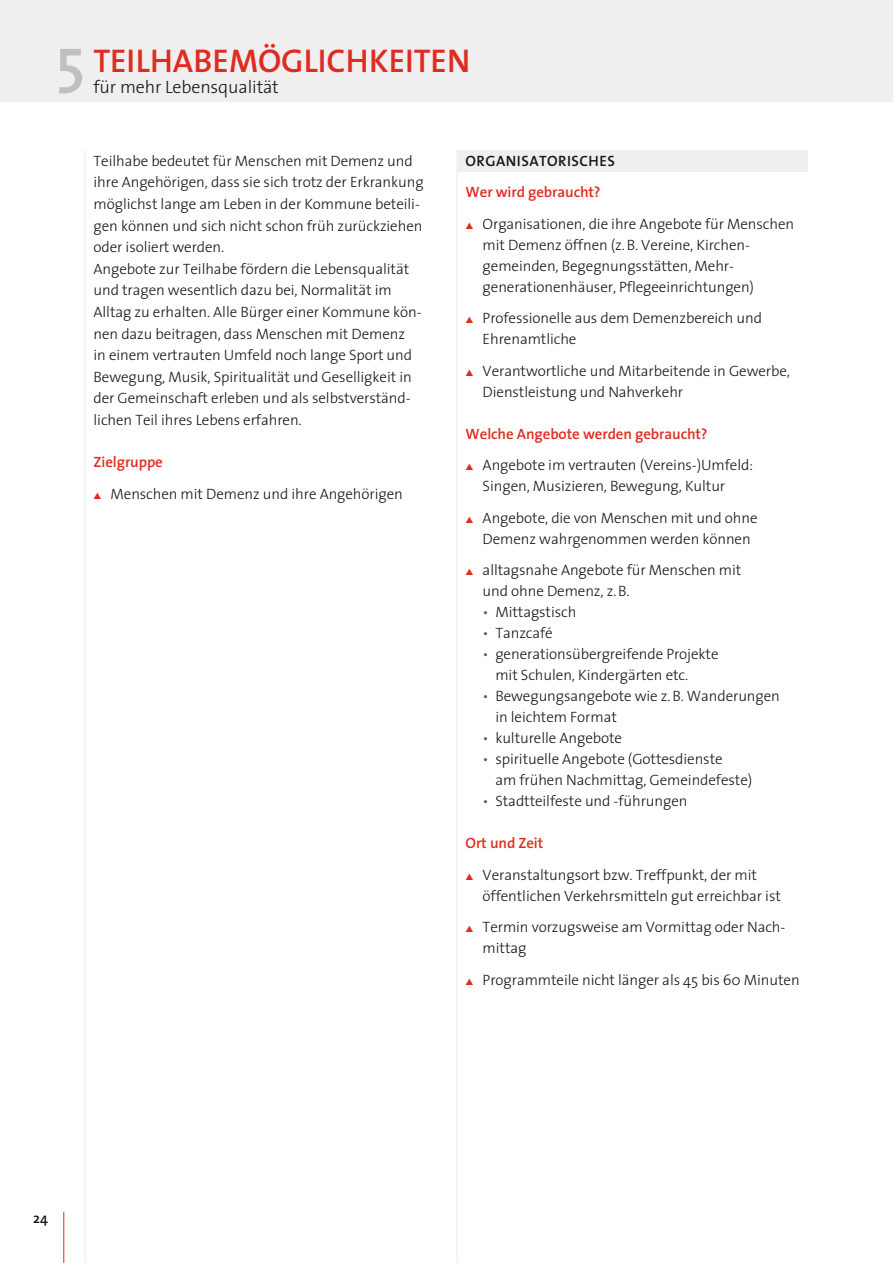
<style>
.page{position:relative;width:893px;height:1263px;background:#fff}
.page>*{position:absolute;margin:0;border:0;box-sizing:border-box;transform-origin:0 0}
.t1{font:600 63px "The Sans";color:#bfbfc0}
.t2{font:600 33px "The Sans";color:#df2c1f}
.t3{font:300 18px "The Sans";letter-spacing:-.005em;color:#151616}
.t4{font:300 15px/21px "The Sans";letter-spacing:-.005em;color:#151616}
.t5{font:600 15px "The Sans";letter-spacing:-.005em;color:#df2c1f}
.t6{font:600 15px "The Sans";letter-spacing:.03em;color:#151616}
.t7{font:600 14.25px "The Sans";color:#151616}
.s1{color:#df2c1f}
.s2{color:#5b5b5a}
</style>
<div class="page">
<hr style="left:63px;top:1212px;width:1px;height:51px;background:#df2c1f">
<div style="left:1px;top:0;width:892px;height:102px;background:#f1eef0"></div>
<hr style="left:456px;top:151px;width:2px;height:1112px;background:#f1eef0">
<hr style="left:84px;top:151px;width:2px;height:1112px;background:#f1eef0">
<div style="left:457px;top:151px;width:351px;height:21px;background:#f1eef0"></div>
<h1 class="t1" style="left:56px;top:35px;width:31px">5</h1>
<h2 class="t2" style="left:94px;top:47px;width:378px">TEILHABEMÖGLICHKEITEN</h2>
<p class="t3" style="left:94px;top:79px;width:187px">für mehr Lebensqualität</p>
<p class="t4" style="left:94px;top:152px;width:332px;line-height:21.6px">Teilhabe bedeutet für Menschen mit Demenz und ihre Angehörigen, dass sie sich trotz der Erkrankung möglichst lange am Leben in der Kommune beteili - gen können und sich nicht schon früh zurückziehen oder isoliert werden.<br>Angebote zur Teilhabe fördern die Lebensqualität und tragen wesentlich dazu bei, Normalität im Alltag zu erhalten. Alle Bürger einer Kommune kön - nen dazu beitragen, dass Menschen mit Demenz<br>in einem vertrauten Umfeld noch lange Sport und Bewegung, Musik, Spiritualität und Geselligkeit in der Gemein schaft erleben und als selbstverständ - lichen Teil ihres Lebens erfahren.</p>
<p class="t5" style="left:94px;top:456px;width:71px">Zielgruppe</p>
<p class="t4" style="left:94px;top:485px;width:311px"><span class="s1">▲</span> Menschen mit Demenz und ihre Angehörigen</p>
<p class="t6" style="left:466px;top:155px;width:151px">ORGANISATORISCHES</p>
<p class="t5" style="left:466px;top:186px;width:136px">Wer wird gebraucht?</p>
<p class="t4" style="left:483px;top:215px;width:313px;text-indent:-17px"><span class="s1">▲</span> Organisationen, die ihre Angebote für Menschen mit Demenz öffnen (z. B. Vereine, Kirchen-<br>ge mein den, Begegnungsstätten, Mehr - generationen häuser, Pflegeeinrichtungen)</p>
<p class="t4" style="left:483px;top:309px;width:281px;text-indent:-17px"><span class="s1">▲</span> Professionelle aus dem Demenzbereich und<br>Ehrenamtliche</p>
<p class="t4" style="left:483px;top:362px;width:309px;text-indent:-17px"><span class="s1">▲</span> Verantwortliche und Mitarbeitende in Gewerbe,<br>Dienstleistung und Nahverkehr</p>
<p class="t5" style="left:466px;top:428px;width:243px">Welche Angebote werden gebraucht?</p>
<p class="t4" style="left:483px;top:456px;width:272px;text-indent:-17px"><span class="s1">▲</span> Angebote im vertrauten (Vereins-)Umfeld:<br>Singen, Musizieren, Bewegung, Kultur</p>
<p class="t4" style="left:483px;top:509px;width:277px;text-indent:-17px"><span class="s1">▲</span> Angebote, die von Menschen mit und ohne<br>Demenz wahrgenommen werden können</p>
<p class="t4" style="left:483px;top:561px;width:260px;text-indent:-17px"><span class="s1">▲</span> alltagsnahe Angebote für Menschen mit und ohne Demenz, z. B.</p>
<p class="t4" style="left:483px;top:603px;width:95px"><span class="s2">•</span> Mittagstisch</p>
<p class="t4" style="left:483px;top:624px;width:72px"><span class="s2">•</span> Tanzcafé</p>
<p class="t4" style="left:495px;top:645px;width:225px;text-indent:-13px"><span class="s2">•</span> generationsübergreifende Projekte mit Schulen, Kindergärten etc.</p>
<p class="t4" style="left:495px;top:687px;width:286px;text-indent:-13px"><span class="s2">•</span> Bewegungsangebote wie z. B. Wanderungen in leichtem Format</p>
<p class="t4" style="left:483px;top:729px;width:141px"><span class="s2">•</span> kulturelle Angebote</p>
<p class="t4" style="left:495px;top:750px;width:258px;text-indent:-13px"><span class="s2">•</span> spirituelle Angebote (Gottesdienste<br>am frühen Nachmittag, Gemeindefeste)</p>
<p class="t4" style="left:483px;top:792px;width:206px"><span class="s2">•</span> Stadtteilfeste und -führungen</p>
<p class="t5" style="left:466px;top:837px;width:79px">Ort und Zeit</p>
<p class="t4" style="left:483px;top:866px;width:300px;text-indent:-17px"><span class="s1">▲</span> Veranstaltungsort bzw. Treffpunkt, der mit öffentlichen Verkehrsmitteln gut erreichbar ist</p>
<p class="t4" style="left:483px;top:918px;width:304px;text-indent:-17px"><span class="s1">▲</span> Termin vorzugsweise am Vormittag oder Nach&shy;mittag</p>
<p class="t4" style="left:466px;top:971px;width:336px"><span class="s1">▲</span> Programmteile nicht länger als 45 bis 60 Minuten</p>
<p class="t7" style="left:33px;top:1212px;width:16px">24</p>
</div>
